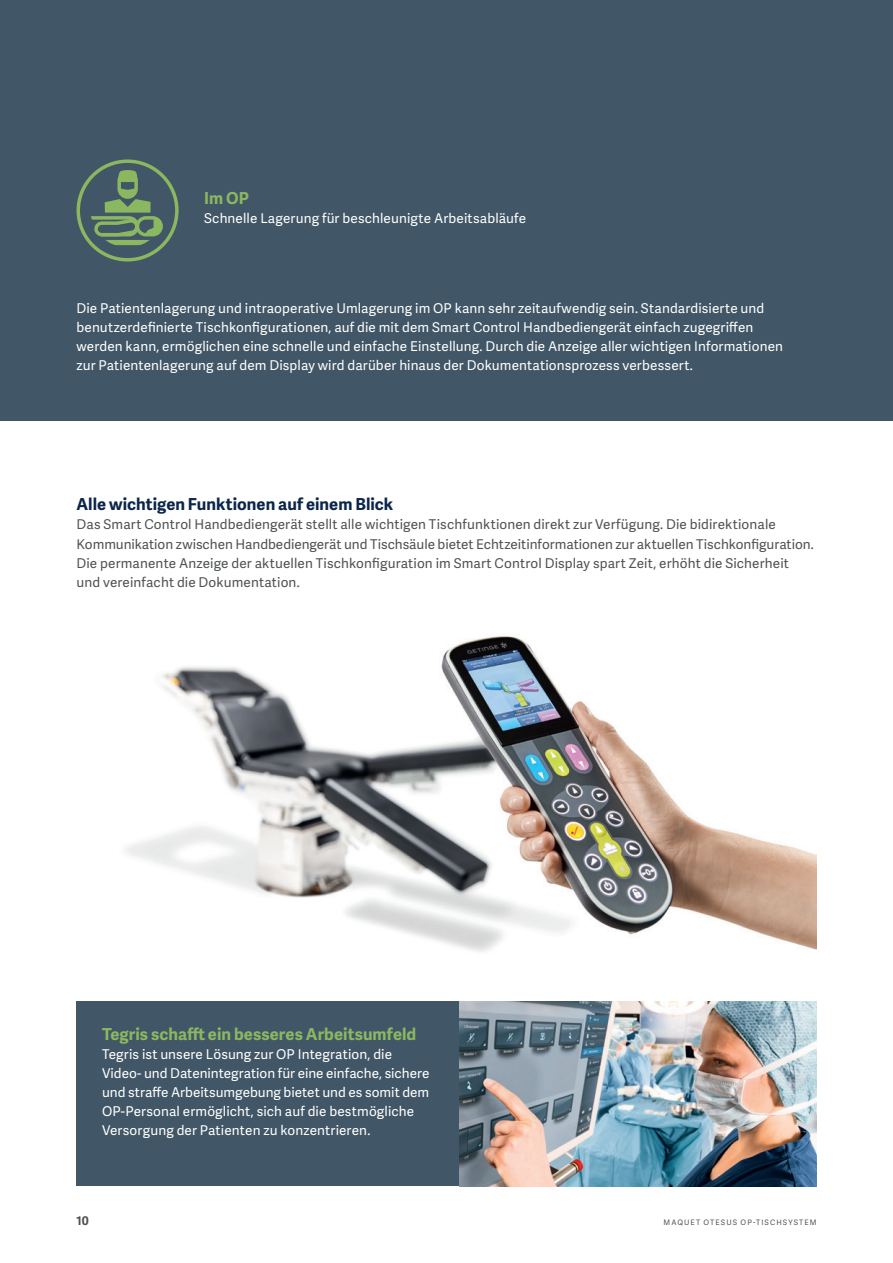
<style>
.page{position:relative;width:893px;height:1263px;background:#fff}
.page>*{position:absolute;margin:0;border:0;box-sizing:border-box;transform-origin:0 0}
.A4_USL_Sub-heading_Body_copy_Adelle_Sans{font:700 16.5px "Adelle Sans";letter-spacing:.005em;color:#8bb761}
.A4_USL_Sub-heading_Body_copy_Adelle_Sans-2{font:700 16.5px "Adelle Sans";letter-spacing:.005em;color:#0c254b}
.A4_USL_Body_copy_Adelle_Sans_Regular_Whi{font:13.5px/19.2px "Adelle Sans";letter-spacing:.01em;color:#fff}
.A4_USL_Body_copy_Adelle_Sans_Regular_Gra{font:13.5px/19.2px "Adelle Sans";letter-spacing:.005em;color:#505353}
.t1{font:700 12px "Adelle Sans";color:#505353}
.t2{font:7.5px "Adelle Sans";letter-spacing:.145em;color:#505353}
</style>
<div class="page">
<div style="left:0;top:0;width:893px;height:421px;background:#415666"></div>
<div style="left:77px;top:1001px;width:382px;height:185px;background:#415666"></div>
<img style="left:459px;top:1001px;width:357px;height:185px">
<img style="left:125px;top:636px;width:691px;height:316px">
<div style="left:77px;top:159px;width:102px;height:102px;border:3px solid #8bb761;border-radius:50%"></div>
<svg style="left:91px;top:170px;width:73px;height:91px"></svg>
<svg style="left:98px;top:240px;width:59px;height:5px"></svg>
<p class="A4_USL_Sub-heading_Body_copy_Adelle_Sans" style="left:204px;top:186px;width:46px">Im OP</p>
<p class="A4_USL_Body_copy_Adelle_Sans_Regular_Whi" style="left:204px;top:208px;width:323px">Schnelle Lagerung für beschleunigte Arbeitsabläufe</p>
<p class="A4_USL_Body_copy_Adelle_Sans_Regular_Whi" style="left:76px;top:298px;width:708px">Die Patientenlagerung und intraoperative Umlagerung im OP kann sehr zeitaufwendig sein. Standardisierte und benutzerdefinierte Tischkonfigurationen, auf die mit dem Smart Control Handbediengerät einfach zugegriffen werden kann, ermöglichen eine schnelle und einfache Einstellung. Durch die Anzeige aller wichtigen Informationen zur Patientenlagerung auf dem Display wird darüber hinaus der Dokumentationsprozess verbessert.</p>
<p class="A4_USL_Sub-heading_Body_copy_Adelle_Sans-2" style="left:77px;top:492px;width:318px">Alle wichtigen Funktionen auf einem Blick</p>
<p class="A4_USL_Body_copy_Adelle_Sans_Regular_Gra" style="left:77px;top:515px;width:739px">Das Smart Control Handbediengerät stellt alle wichtigen Tischfunktionen direkt zur Verfügung. Die bidirektionale Kommunikation zwischen Handbediengerät und Tischsäule bietet Echtzeitinformationen zur aktuellen Tischkonfiguration.<br>Die permanente Anzeige der aktuellen Tischkonfiguration im Smart Control Display spart Zeit, erhöht die Sicherheit und vereinfacht die Dokumentation.</p>
<p class="A4_USL_Sub-heading_Body_copy_Adelle_Sans" style="left:102px;top:1022px;width:316px">Tegris schafft ein besseres Arbeitsumfeld</p>
<p class="A4_USL_Body_copy_Adelle_Sans_Regular_Whi" style="left:102px;top:1044px;width:329px">Tegris ist unsere Lösung zur OP Integration, die Video- und Datenintegration für eine einfache, sichere und straffe Arbeitsumgebung bietet und es somit dem OP-Personal ermöglicht, sich auf die bestmögliche Versorgung der Patienten zu konzentrieren.</p>
<p class="t1" style="left:77px;top:1211px;width:14px">10</p>
<p class="t2" style="left:664px;top:1217px;width:154px">MAQUET OTESUS OP-TISCHSYSTEM</p>
</div>
